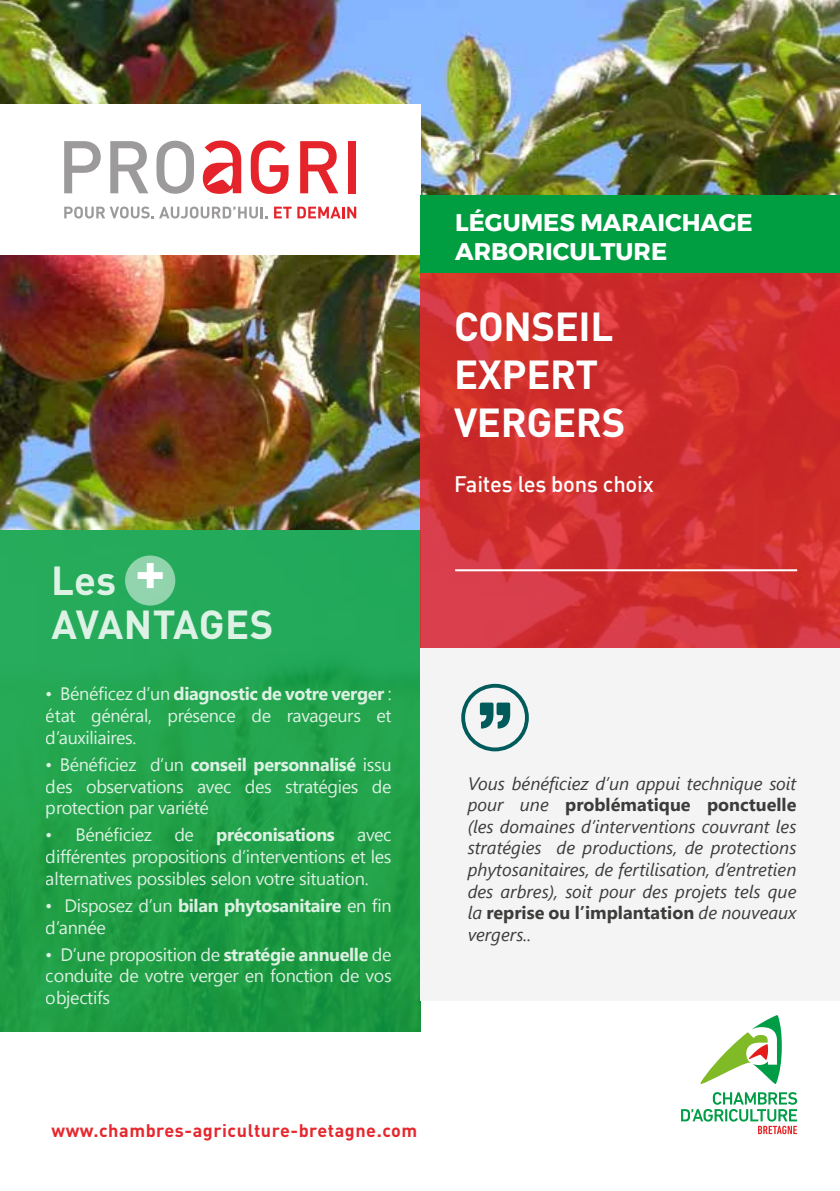
<style>
.page{position:relative;width:840px;height:1191px;background:#fff}
.page>*{position:absolute;margin:0;border:0;box-sizing:border-box;transform-origin:0 0}
.t1{font:700 56.6px "DIN Pro";color:#fff}
.t2{font:700 40px/48px "DIN Pro";letter-spacing:-.01em;color:#fff}
.t3{font:700 24px/28.8px "Montserrat";color:#fff}
.t4{font:500 22px "DIN";letter-spacing:-.01em;color:#fff}
.t5{font:18px/21.6px "Segoe UI";letter-spacing:-.02em;color:#fff;text-align:justify}
.t6{font:italic 18px/21.6px "Segoe UI";color:#3c3c3b;text-align:justify}
.t7{font:700 18px "DIN Pro";letter-spacing:.03em;color:#e6272d}
.s1{font-weight:700}
.s2{font-weight:700;font-style:normal}
</style>
<div class="page">
<img style="left:0;top:0;width:839px;height:530px">
<div style="left:0;top:104px;width:420px;height:151px;background:#fff"></div>
<div style="left:0;top:530px;width:420px;height:501px;background:linear-gradient(to bottom,#26ad5d,#1d983e)"></div>
<div style="left:420px;top:647px;width:419px;height:353px;background:#f5f4f5"></div>
<svg style="left:250px;top:141px;width:38px;height:53px"></svg>
<svg style="left:64px;top:206px;width:203px;height:12px"></svg>
<svg style="left:274px;top:207px;width:17px;height:11px"></svg>
<svg style="left:297px;top:207px;width:59px;height:11px"></svg>
<svg style="left:64px;top:141px;width:37px;height:52px"></svg>
<svg style="left:110px;top:141px;width:38px;height:52px"></svg>
<svg style="left:156px;top:141px;width:38px;height:53px"></svg>
<svg style="left:300px;top:141px;width:38px;height:52px"></svg>
<div style="left:348px;top:141px;width:8px;height:52px;background:#e5232a"></div>
<svg style="left:203px;top:141px;width:38px;height:53px"></svg>
<svg style="left:700px;top:1015px;width:81px;height:69px"></svg>
<svg style="left:681px;top:1092px;width:115px;height:42px"></svg>
<div style="left:125px;top:555px;width:50px;height:50px;background:#91d4ad;border-radius:50%"></div>
<div style="left:461px;top:684px;width:67px;height:67px;border:4px solid #005b5a;border-radius:50%"></div>
<svg style="left:479px;top:702px;width:31px;height:26px"></svg>
<svg style="left:420px;top:273px;width:419px;height:374px;background:#d03030"></svg>
<hr style="left:455px;top:569px;width:341px;height:2px;background:#fff">
<div style="left:420px;top:195px;width:419px;height:78px;background:#009d41"></div>
<h1 class="t1" style="left:135px;top:523px;width:32px">+</h1>
<h2 class="t2" style="left:51px;top:554px;width:223px;line-height:44px">Les<br>AVANTAGES</h2>
<p class="t5" style="left:46px;top:682px;width:347px">• Bénéficez d’un <span class="s1">diagnostic de votre verger</span> : état général, présence de ravageurs et d’auxiliaires.</p>
<p class="t5" style="left:46px;top:753px;width:347px">• Bénéficiez d’un <span class="s1">conseil personnalisé</span> issu des observations avec des stratégies de protection par variété</p>
<p class="t5" style="left:46px;top:823px;width:347px">• Bénéficiez de <span class="s1">préconisations</span> avec différentes propositions d’interventions et les alternatives possibles selon votre situation.</p>
<p class="t5" style="left:46px;top:894px;width:347px">• Disposez d’un <span class="s1">bilan phytosanitaire</span> en fin d’année</p>
<p class="t5" style="left:46px;top:943px;width:347px">• D’une proposition de <span class="s1">stratégie annuelle</span> de conduite de votre verger en fonction de vos objectifs</p>
<h3 class="t3" style="left:455px;top:209px;width:299px">LÉGUMES MARAICHAGE<br>ARBORICULTURE</h3>
<h2 class="t2" style="left:454px;top:298px;width:173px">CONSEIL<br>EXPERT<br>VERGERS</h2>
<p class="t4" style="left:454px;top:470px;width:201px">Faites les bons choix</p>
<p class="t6" style="left:467px;top:769px;width:330px">Vous bénéficiez d’un appui technique soit pour une <span class="s2">problématique ponctuelle </span>(les domaines d’interventions couvrant les stratégies de productions, de protections phytosanitaires, de fertilisation, d’entretien des arbres), soit pour des projets tels que la <span class="s2">reprise ou l’implantation</span> de nouveaux vergers..</p>
<p class="t7" style="left:51px;top:1115px;width:367px">www.chambres-agriculture-bretagne.com</p>
</div>
